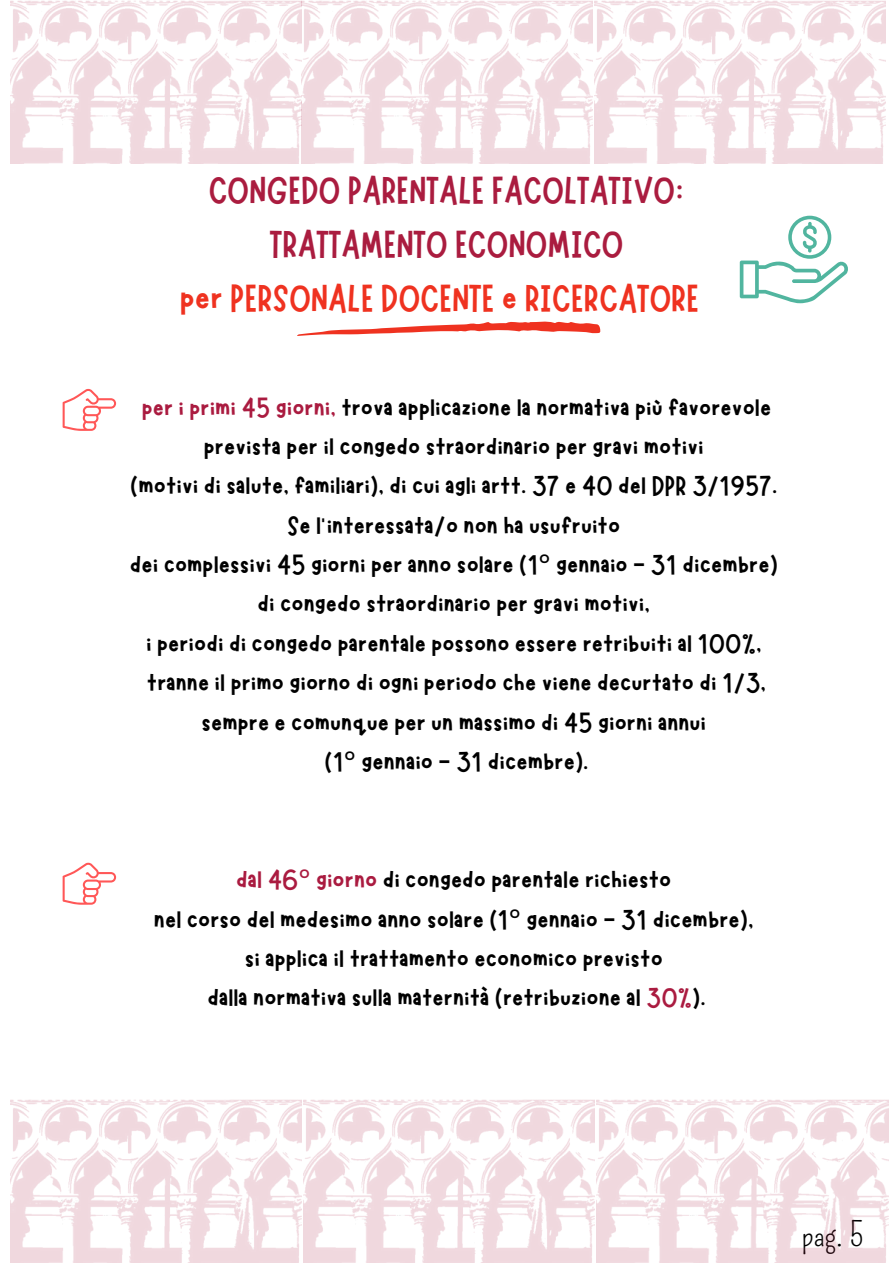
<style>
.page{position:relative;width:894px;height:1264px;background:#fff}
.page>*{position:absolute;margin:0;border:0;box-sizing:border-box;transform-origin:0 0}
.t1{font:39px/54px "Marykate";color:#aa1c3f;text-align:center}
.t2{font:33px "Pompiere";color:#000}
.t3{font:28.5px/39.3px "Marykate";color:#000;text-align:center}
.s1{color:#ef3220}
.s2{color:#aa1b40}
.s3{font-family:"Noto Sans"}
.s4{font-family:"Noto Sans";color:#aa1b40}
</style>
<div class="page">
<img style="left:10px;top:0;width:582px;height:163px">
<img style="left:594px;top:0;width:291px;height:163px">
<img style="left:10px;top:1099px;width:584px;height:163px">
<img style="left:596px;top:1099px;width:291px;height:163px">
<svg style="left:739px;top:216px;width:109px;height:87px"></svg>
<svg style="left:297px;top:321px;width:303px;height:15px"></svg>
<svg style="left:63px;top:389px;width:53px;height:41px"></svg>
<svg style="left:63px;top:862px;width:53px;height:42px"></svg>
<p class="t1" style="left:180px;top:159px;width:520px">CONGEDO PARENTALE FACOLTATIVO:<br>TRATTAMENTO ECONOMICO<br><span class="s1">per PERSONALE DOCENTE e RICERCATORE</span></p>
<p class="t3" style="left:142px;top:385px;width:631px"><span class="s2">per i primi 45 giorni,</span> trova applicazione la normativa più favorevole prevista per il congedo straordinario per gravi motivi</p>
<p class="t3" style="left:130px;top:464px;width:648px">(motivi di salute, familiari), di cui agli artt. 37 e 40 del DPR 3/1957.</p>
<p class="t3" style="left:287px;top:503px;width:334px">Se l’interessata/o non ha usufruito</p>
<h1 class="t3" style="left:130px;top:542px;width:649px">dei complessivi 45 giorni per anno solare (1<span class="s3">°</span> gennaio - 31 dicembre)</h1>
<p class="t3" style="left:257px;top:582px;width:394px">di congedo straordinario per gravi motivi,</p>
<p class="t3" style="left:146px;top:621px;width:616px">i periodi di congedo parentale possono essere retribuiti al 100%,</p>
<p class="t3" style="left:147px;top:660px;width:620px">tranne il primo giorno di ogni periodo che viene decurtato di 1/3, sempre e comunque per un massimo di 45 giorni annui</p>
<p class="t3" style="left:324px;top:739px;width:265px">(1<span class="s3">°</span> gennaio - 31 dicembre).</p>
<p class="t3" style="left:236px;top:857px;width:436px"><span class="s2">dal 46</span><span class="s4">°</span> <span class="s2">giorno</span> di congedo parentale richiesto</p>
<p class="t3" style="left:154px;top:897px;width:601px">nel corso del medesimo anno solare (1<span class="s3">°</span> gennaio - 31 dicembre),</p>
<p class="t3" style="left:245px;top:936px;width:419px">si applica il trattamento economico previsto</p>
<p class="t3" style="left:207px;top:975px;width:499px">dalla normativa sulla maternità (retribuzione al <span class="s2">30%</span>).</p>
<p class="t2" style="left:801px;top:1214px;width:63px">pag. 5</p>
</div>
